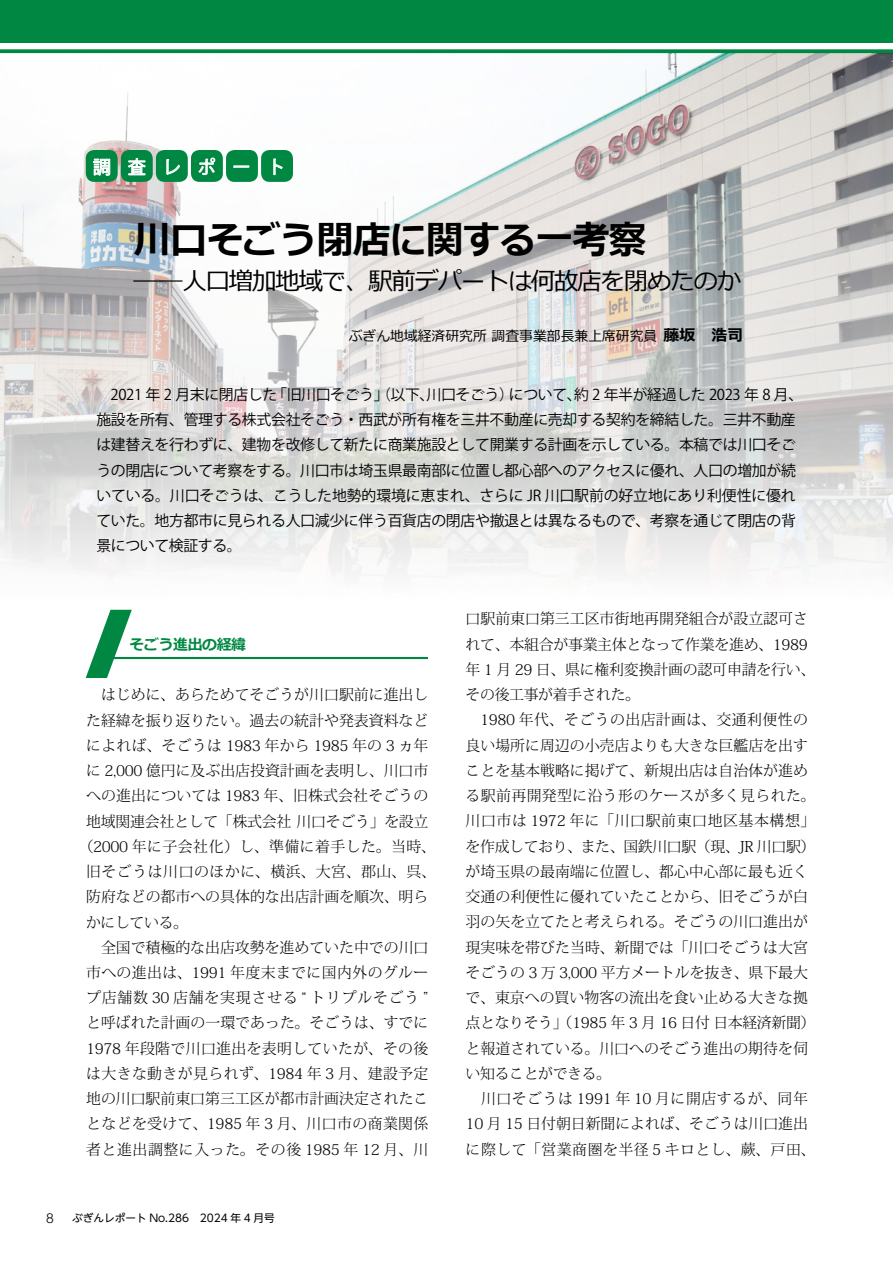
<style>
.page{position:relative;width:893px;height:1263px;background:#fff}
.page>*{position:absolute;margin:0;border:0;box-sizing:border-box;transform-origin:0 0}
.t1{font:700 38.25px "Meiryo";letter-spacing:-.025em;color:#000}
.t2{font:24.45px "Meiryo";letter-spacing:-.05em;color:#000}
.t3{font:18px "Koz Go Pr 6 N";letter-spacing:.93em;color:#fff}
.t4{font:300 14.85px/25.2px "Koz Min Pr 6 N";color:#000}
.t5{font:14.85px/25.2px "Koz Go Pr 6 N";letter-spacing:-.02em;color:#000}
.t6{font:300 14.85px "Koz Min Pr 6 N";letter-spacing:.025em;color:#000}
.t7{font:300 14.85px "Koz Min Pr 6 N";letter-spacing:.03em;color:#000}
.t8{font:300 14.85px "Koz Min Pr 6 N";letter-spacing:.04em;color:#000}
.t9{font:300 14.85px "Koz Min Pr 6 N";letter-spacing:.035em;color:#000}
.t10{font:300 14.85px "Koz Min Pr 6 N";letter-spacing:.055em;color:#000}
.t11{font:700 14.85px "Meiryo";letter-spacing:-.025em;color:#008842}
.t12{font:13.8px "Meiryo";color:#000}
.t13{font:300 13.8px "Helvetica LT Std";color:#000}
.t14{font:10.65px "UD Shin Go NT Pro";color:#000}
.s1{font-weight:700;font-size:15.9px}
</style>
<div class="page">
<div style="left:0;top:0;width:893px;height:43px;background:#008842"></div>
<div style="left:0;top:49px;width:893px;height:5px;background:#008842"></div>
<img style="left:0;top:54px;width:893px;height:520px">
<div style="left:86px;top:150px;width:32px;height:32px;background:#008842;border-radius:9px"></div>
<div style="left:121px;top:150px;width:32px;height:32px;background:#008842;border-radius:9px"></div>
<div style="left:156px;top:150px;width:32px;height:32px;background:#008842;border-radius:9px"></div>
<div style="left:191px;top:150px;width:32px;height:32px;background:#008842;border-radius:9px"></div>
<div style="left:226px;top:150px;width:32px;height:32px;background:#008842;border-radius:9px"></div>
<div style="left:261px;top:150px;width:32px;height:32px;background:#008842;border-radius:9px"></div>
<svg style="left:93px;top:158px;width:18px;height:18px"></svg>
<svg style="left:128px;top:157px;width:18px;height:19px"></svg>
<svg style="left:166px;top:159px;width:14px;height:16px"></svg>
<svg style="left:198px;top:157px;width:18px;height:18px"></svg>
<svg style="left:233px;top:165px;width:17px;height:3px"></svg>
<svg style="left:273px;top:158px;width:10px;height:17px"></svg>
<svg style="left:86px;top:610px;width:46px;height:68px"></svg>
<hr style="left:96px;top:657px;width:332px;height:2px;background:#008842">
<p class="t3" style="left:93px;top:157px;width:194px">調査レポート</p>
<h1 class="t1" style="left:134px;top:213px;width:514px">川口そごう閉店に関する一考察</h1>
<h2 class="t2" style="left:134px;top:264px;width:609px">――人口増加地域で、駅前デパートは何故店を閉めたのか</h2>
<p class="t12" style="left:349px;top:326px;width:396px">ぶぎん地域経済研究所 調査事業部長兼上席研究員<span class="s1">藤坂　浩司</span></p>
<p class="t5" style="left:96px;top:382px;width:708px;text-indent:14px">2021 年 2 月末に閉店した「旧川口そごう」（以下、川口そごう）について、約 2 年半が経過した 2023 年 8 月、施設を所有、管理する株式会社そごう・西武が所有権を三井不動産に売却する契約を締結した。三井不動産は建替えを行わずに、建物を改修して新たに商業施設として開業する計画を示している。本稿では川口そごうの閉店について考察をする。川口市は埼玉県最南部に位置し都心部へのアクセスに優れ、人口の増加が続いている。川口そごうは、こうした地勢的環境に恵まれ、さらに JR 川口駅前の好立地にあり利便性に優れていた。地方都市に見られる人口減少に伴う百貨店の閉店や撤退とは異なるもので、考察を通じて閉店の背景について検証する。</p>
<p class="t11" style="left:86px;top:634px;width:161px">　　　そごう進出の経緯</p>
<p class="t4" style="left:86px;top:683px;width:344px">　はじめに、あらためてそごうが川口駅前に進出し</p>
<p class="t4" style="left:86px;top:708px;width:344px">た経緯を振り返りたい。過去の統計や発表資料など</p>
<p class="t6" style="left:86px;top:737px;width:344px">によれば、そごうは 1983 年から 1985 年の 3 ヵ年</p>
<p class="t4" style="left:86px;top:758px;width:344px">に 2,000 億円に及ぶ出店投資計画を表明し、川口市</p>
<p class="t4" style="left:86px;top:783px;width:344px">への進出については 1983 年、旧株式会社そごうの</p>
<p class="t4" style="left:86px;top:809px;width:344px">地域関連会社として「株式会社 川口そごう」を設立</p>
<p class="t7" style="left:79px;top:838px;width:359px">（2000 年に子会社化）し、準備に着手した。当時、</p>
<p class="t9" style="left:86px;top:863px;width:351px">旧そごうは川口のほかに、横浜、大宮、郡山、呉、</p>
<p class="t4" style="left:86px;top:884px;width:344px">防府などの都市への具体的な出店計画を順次、明ら</p>
<p class="t4" style="left:86px;top:910px;width:103px">かにしている。</p>
<p class="t4" style="left:86px;top:935px;width:344px">　全国で積極的な出店攻勢を進めていた中での川口</p>
<p class="t6" style="left:86px;top:964px;width:344px">市への進出は、1991 年度末までに国内外のグルー</p>
<p class="t10" style="left:86px;top:989px;width:344px">プ店舗数 30 店舗を実現させる “ トリプルそごう ”</p>
<p class="t4" style="left:86px;top:1011px;width:344px">と呼ばれた計画の一環であった。そごうは、すでに</p>
<p class="t6" style="left:86px;top:1040px;width:344px">1978 年段階で川口進出を表明していたが、その後</p>
<p class="t7" style="left:86px;top:1065px;width:344px">は大きな動きが見られず、1984 年 3 月、建設予定</p>
<p class="t4" style="left:86px;top:1086px;width:344px">地の川口駅前東口第三工区が都市計画決定されたこ</p>
<p class="t7" style="left:86px;top:1115px;width:344px">となどを受けて、1985 年 3 月、川口市の商業関係</p>
<p class="t8" style="left:86px;top:1141px;width:344px">者と進出調整に入った。その後 1985 年 12 月、川</p>
<p class="t13" style="left:46px;top:1209px;width:9px">8</p>
<p class="t14" style="left:72px;top:1210px;width:204px">ぶぎんレポート No.286　2024 年 4 月号</p>
<p class="t4" style="left:466px;top:607px;width:351px">口駅前東口第三工区市街地再開発組合が設立認可されて、本組合が事業主体となって作業を進め、1989年 1 月 29 日、県に権利変換計画の認可申請を行い、その後工事が着手された。<br>　1980 年代、そごうの出店計画は、交通利便性の良い場所に周辺の小売店よりも大きな巨艦店を出すことを基本戦略に掲げて、新規出店は自治体が進める駅前再開発型に沿う形のケースが多く見られた。川口市は 1972 年に「川口駅前東口地区基本構想」を作成しており、また、国鉄川口駅（現、JR 川口駅）が埼玉県の最南端に位置し、都心中心部に最も近く交通の利便性に優れていたことから、旧そごうが白羽の矢を立てたと考えられる。そごうの川口進出が現実味を帯びた当時、新聞では「川口そごうは大宮そごうの 3 万 3,000 平方メートルを抜き、県下最大で、東京への買い物客の流出を食い止める大きな拠点となりそう」（1985 年 3 月 16 日付 日本経済新聞）と報道されている。川口へのそごう進出の期待を伺い知ることができる。<br>　川口そごうは 1991 年 10 月に開店するが、同年<br>10 月 15 日付朝日新聞によれば、そごうは川口進出に際して「営業商圏を半径 5 キロとし、蕨、戸田、</p>
</div>
